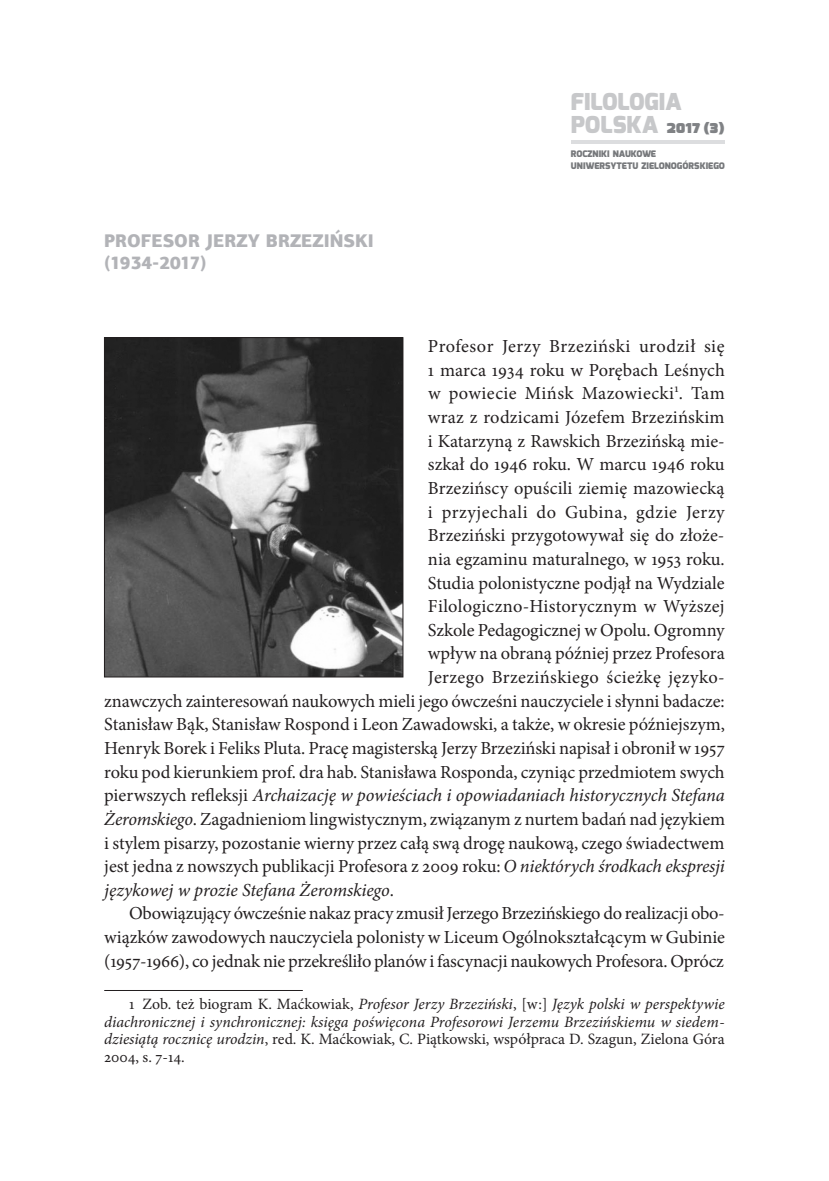
<style>
.page{position:relative;width:829px;height:1181px;background:#fff}
.page>*{position:absolute;margin:0;border:0;box-sizing:border-box;transform-origin:0 0}
.t1{font:900 23.28px/23.3px "Exo";color:#c7c8ca}
.t2{font:18.38px "Minion Pro";letter-spacing:-.005em;color:#231f20}
.t3{font:italic 18.38px "Minion Pro";letter-spacing:-.005em;color:#231f20}
.t4{font:18.38px "Minion Pro";letter-spacing:.02em;color:#231f20}
.t5{font:900 18.38px "PF Agora Sans Pro";color:#b2b3b7;scale:.95 1}
.t6{font:18.38px "Minion Pro";letter-spacing:.03em;color:#231f20}
.t7{font:18.38px "Minion Pro";letter-spacing:.015em;color:#231f20}
.t8{font:18.38px "Minion Pro";letter-spacing:.025em;color:#231f20}
.t9{font:900 17.5px "Exo";color:#808285}
.t10{font:italic 15.75px/17.5px "Minion Pro";color:#231f20;text-align:justify}
.t11{font:900 9.1px/11.7px "Exo";letter-spacing:.005em;color:#76787b}
.s1{font-style:normal}
.s2{font-style:italic}
</style>
<div class="page">
<hr style="left:571px;top:140px;width:153px;height:4px;background:#dcdddf">
<hr style="left:104px;top:990px;width:199px;height:1px;background:#231f20">
<img style="left:106px;top:339px;width:295px;height:336px">
<div style="left:104px;top:337px;width:299px;height:340px;border:1px solid #231f20"></div>
<p class="t5" style="left:104px;top:229px;width:64px">PROFESOR</p>
<p class="t5" style="left:206px;top:229px;width:21px">JERZY</p>
<p class="t5" style="left:266px;top:229px;width:25px">BRZEZI</p>
<p class="t5" style="left:329px;top:229px;width:26px">ŃSKI</p>
<p class="t5" style="left:104px;top:250px;width:109px">(1934-2017)</p>
<p class="t1" style="left:571px;top:91px;width:112px">FILOLOGIA<br>POLSKA</p>
<p class="t11" style="left:571px;top:148px;width:155px">ROCZNIKI NAUKOWE<br>UNIWERSYTETU ZIELONOGÓRSKIEGO</p>
<p class="t9" style="left:666px;top:116px;width:60px">2017 (3)</p>
<p class="t6" style="left:428px;top:334px;width:298px">Profesor Jerzy Brzeziński urodził się</p>
<p class="t2" style="left:428px;top:358px;width:298px">1 marca 1934 roku w Porębach Leśnych</p>
<p class="t4" style="left:428px;top:381px;width:298px">w powiecie Mińsk Mazowiecki<sup>1</sup>. Tam</p>
<p class="t2" style="left:428px;top:405px;width:298px">wraz z rodzicami Józefem Brzezińskim</p>
<p class="t2" style="left:428px;top:428px;width:296px">i Katarzyną z Rawskich Brzezińską mie-</p>
<p class="t2" style="left:428px;top:452px;width:298px">szkał do 1946 roku. W marcu 1946 roku</p>
<p class="t2" style="left:428px;top:476px;width:298px">Brzezińscy opuścili ziemię mazowiecką</p>
<p class="t8" style="left:428px;top:499px;width:298px">i przyjechali do Gubina, gdzie Jerzy</p>
<p class="t2" style="left:428px;top:523px;width:296px">Brzeziński przygotowywał się do złoże-</p>
<p class="t2" style="left:428px;top:547px;width:298px">nia egzaminu maturalnego, w 1953 roku.</p>
<p class="t2" style="left:428px;top:570px;width:298px">Studia polonistyczne podjął na Wydziale</p>
<p class="t7" style="left:428px;top:594px;width:298px">Filologiczno-Historycznym w Wyższej</p>
<p class="t2" style="left:428px;top:617px;width:298px">Szkole Pedagogicznej w Opolu. Ogromny</p>
<p class="t2" style="left:428px;top:641px;width:298px">wpływ na obraną później przez Profesora</p>
<p class="t4" style="left:428px;top:665px;width:296px">Jerzego Brzezińskiego ścieżkę języko-</p>
<p class="t2" style="left:104px;top:688px;width:622px">znawczych zainteresowań naukowych mieli jego ówcześni nauczyciele i słynni badacze:</p>
<p class="t2" style="left:104px;top:712px;width:622px">Stanisław Bąk, Stanisław Rospond i Leon Zawadowski, a także, w okresie późniejszym,</p>
<p class="t2" style="left:104px;top:736px;width:622px">Henryk Borek i Feliks Pluta. Pracę magisterską Jerzy Brzeziński napisał i obronił w 1957</p>
<p class="t2" style="left:104px;top:759px;width:622px">roku pod kierunkiem prof. dra hab. Stanisława Rosponda, czyniąc przedmiotem swych</p>
<p class="t3" style="left:104px;top:783px;width:622px"><span class="s1">pierwszych refleksji</span> Archaizację w powieściach i opowiadaniach historycznych Stefana</p>
<p class="t2" style="left:104px;top:807px;width:622px"><span class="s2">Żeromskiego</span>. Zagadnieniom lingwistycznym, związanym z nurtem badań nad językiem</p>
<p class="t2" style="left:104px;top:830px;width:621px">i stylem pisarzy, pozostanie wierny przez całą swą drogę naukową, czego świadectwem</p>
<p class="t2" style="left:104px;top:854px;width:622px">jest jedna z nowszych publikacji Profesora z 2009 roku: <span class="s2">O niektórych środkach ekspresji</span></p>
<p class="t3" style="left:104px;top:877px;width:291px">językowej w prozie Stefana Żeromskiego<span class="s1">.</span></p>
<p class="t2" style="left:129px;top:901px;width:597px">Obowiązujący ówcześnie nakaz pracy zmusił Jerzego Brzezińskiego do realizacji obo-</p>
<p class="t2" style="left:104px;top:925px;width:622px">wiązków zawodowych nauczyciela polonisty w Liceum Ogólnokształcącym w Gubinie</p>
<p class="t2" style="left:104px;top:948px;width:621px">(1957-1966), co jednak nie przekreśliło planów i fascynacji naukowych Profesora. Oprócz</p>
<p class="t10" style="left:104px;top:995px;width:622px;text-indent:25px"><span class="s1">1 Zob. też biogram K. Maćkowiak,</span> Profesor Jerzy Brzeziński<span class="s1">, [w:]</span> Język polski w perspektywie diachronicznej i synchronicznej: księga poświęcona Profesorowi Jerzemu Brzezińskiemu w siedem&shy;dziesiątą rocznicę urodzin<span class="s1">, red. K. Maćkowiak, C. Piątkowski, współpraca D. Szagun, Zielona Góra 2004, s. 7-14.</span></p>
</div>
